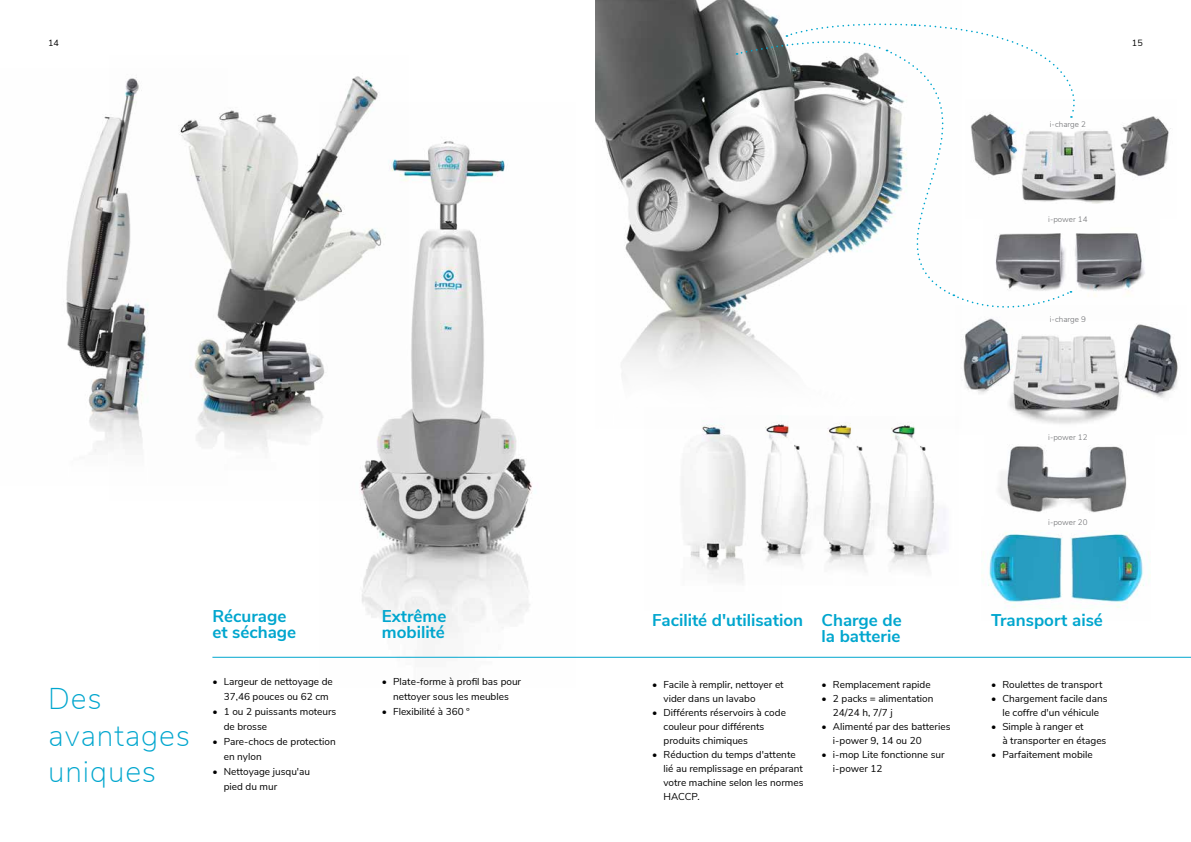
<style>
.page{position:relative;width:1191px;height:842px;background:#fff}
.page>*{position:absolute;margin:0;border:0;box-sizing:border-box;transform-origin:0 0}
.t1{font:200 30px/36.5px "Nunito Sans";letter-spacing:.03em;color:#00a6ce}
.t2{font:700 17px/16px "Nunito Sans";color:#00a6ce}
.t3{font:10px/14px "Nunito Sans";color:#000}
.t4{font:9px "Nunito Sans";color:#000}
.t5{font:300 8px "Nunito Sans";color:#6d6e71}
</style>
<div class="page">
<img style="left:981px;top:531px;width:163px;height:77px">
<img style="left:320px;top:141px;width:256px;height:516px">
<img style="left:1022px;top:116px;width:149px;height:88px">
<img style="left:1022px;top:233px;width:123px;height:64px">
<img style="left:962px;top:319px;width:216px;height:105px">
<hr style="left:212px;top:657px;width:979px;height:1px;background:#00a6ce">
<img style="left:227px;top:76px;width:182px;height:425px">
<img style="left:66px;top:77px;width:161px;height:375px">
<img style="left:595px;top:0;width:254px;height:376px">
<img style="left:682px;top:424px;width:37px;height:153px">
<img style="left:719px;top:421px;width:63px;height:161px">
<img style="left:895px;top:425px;width:50px;height:145px">
<img style="left:782px;top:423px;width:113px;height:149px">
<svg style="left:849px;top:118px;width:173px;height:178px"></svg>
<svg style="left:953px;top:291px;width:118px;height:28px"></svg>
<svg style="left:736px;top:22px;width:345px;height:96px"></svg>
<img style="left:998px;top:446px;width:129px;height:67px">
<p class="t4" style="left:48px;top:36px;width:12px">14</p>
<p class="t4" style="left:1132px;top:36px;width:12px">15</p>
<p class="t5" style="left:1049px;top:119px;width:38px">i-charge 2</p>
<p class="t5" style="left:1048px;top:213px;width:41px">i-power 14</p>
<p class="t5" style="left:1049px;top:313px;width:38px">i-charge 9</p>
<p class="t5" style="left:1048px;top:431px;width:41px">i-power 12</p>
<h1 class="t1" style="left:48px;top:679px;width:143px">Des avantages uniques</h1>
<h2 class="t2" style="left:212px;top:607px;width:85px">Récurage et séchage</h2>
<p class="t3" style="left:224px;top:673px;width:111px;line-height:15px;text-indent:-11px">• Largeur de nettoyage de<br>37,46 pouces ou 62 cm</p>
<p class="t3" style="left:224px;top:703px;width:114px;line-height:15px;text-indent:-11px">• 1 ou 2 puissants moteurs de brosse</p>
<p class="t3" style="left:224px;top:733px;width:113px;line-height:15px;text-indent:-11px">• Pare-chocs de protection en nylon</p>
<p class="t3" style="left:224px;top:763px;width:88px;line-height:15px;text-indent:-11px">• Nettoyage jusqu'au pied du mur</p>
<h2 class="t2" style="left:382px;top:607px;width:66px">Extrême mobilité</h2>
<p class="t3" style="left:382px;top:673px;width:141px;line-height:15px;text-align:center">• Plate-forme à profil bas pour nettoyer sous les meubles</p>
<p class="t3" style="left:382px;top:704px;width:90px">• Flexibilité à 360 °</p>
<h2 class="t2" style="left:652px;top:611px;width:152px">Facilité d'utilisation</h2>
<p class="t3" style="left:663px;top:677px;width:122px;text-indent:-11px">• Facile à remplir, nettoyer et vider dans un lavabo</p>
<p class="t3" style="left:663px;top:705px;width:124px;text-indent:-11px">• Différents réservoirs à code couleur pour différents produits chimiques</p>
<p class="t3" style="left:663px;top:747px;width:141px;text-indent:-11px">• Réduction du temps d'attente lié au remplissage en préparant votre machine selon les normes<br>HACCP.</p>
<h2 class="t2" style="left:821px;top:611px;width:82px">Charge de la batterie</h2>
<p class="t3" style="left:821px;top:677px;width:110px">• Remplacement rapide</p>
<p class="t3" style="left:833px;top:691px;width:102px;text-indent:-11px">• 2 packs = alimentation<br>24/24 h, 7/7 j</p>
<p class="t3" style="left:833px;top:719px;width:119px;text-indent:-11px">• Alimenté par des batteries i-power 9, 14 ou 20</p>
<p class="t3" style="left:833px;top:747px;width:113px;text-indent:-11px">• i-mop Lite fonctionne sur i-power 12</p>
<p class="t5" style="left:1048px;top:517px;width:41px">i-power 20</p>
<h2 class="t2" style="left:991px;top:611px;width:113px">Transport aisé</h2>
<p class="t3" style="left:991px;top:677px;width:113px">• Roulettes de transport</p>
<p class="t3" style="left:991px;top:691px;width:118px;text-align:center">• Chargement facile dans le coffre d'un véhicule</p>
<p class="t3" style="left:1002px;top:719px;width:106px;text-indent:-11px">• Simple à ranger et<br>à transporter en étages</p>
<p class="t3" style="left:991px;top:747px;width:103px">• Parfaitement mobile</p>
</div>
